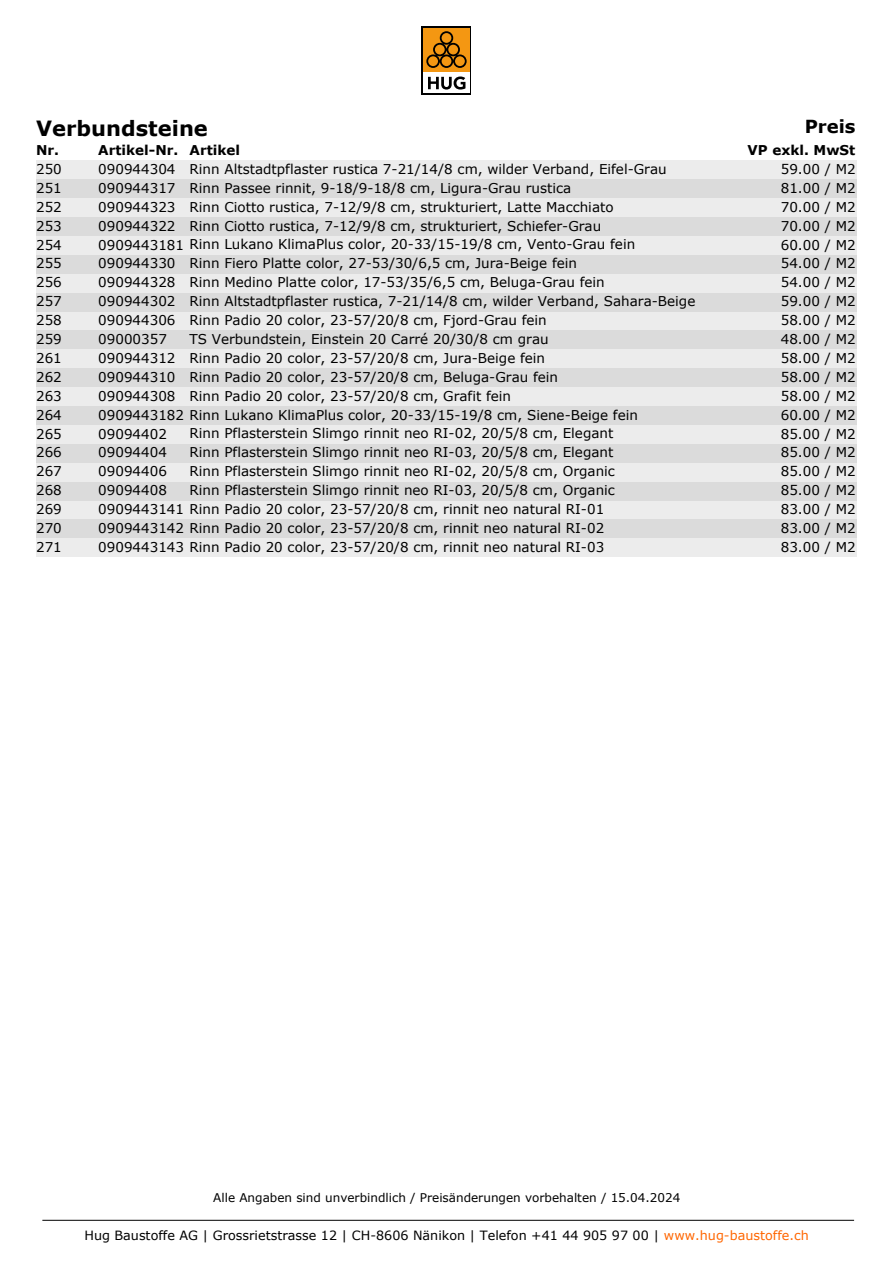
<style>
.page{position:relative;width:893px;height:1263px;background:#fff}
.page>*{position:absolute;margin:0;border:0;box-sizing:border-box;transform-origin:0 0}
.t1{font:700 21px "Verdana";color:#000}
.t2{font:700 18px "Verdana";color:#000}
.t3{font:13.5px "Verdana";color:#000}
.t4{font:700 13.5px "Verdana";color:#000}
.t5{font:12.75px "Verdana";color:#000}
.t6{font:12px "Verdana";color:#000}
.s1{color:#f60}
</style>
<div class="page">
<div style="left:422px;top:26px;width:49px;height:68px;background:linear-gradient(to right,#fff,#fff)"></div>
<div style="left:423px;top:28px;width:47px;height:43px;background:#f49712"></div>
<svg style="left:426px;top:31px;width:41px;height:37px"></svg>
<div style="left:423px;top:73px;width:47px;height:20px;background:#fff"></div>
<svg style="left:428px;top:77px;width:37px;height:13px"></svg>
<div style="left:36px;top:160px;width:821px;height:19px;background:#ececec"></div>
<div style="left:36px;top:179px;width:821px;height:19px;background:#dbdbdb"></div>
<div style="left:36px;top:198px;width:821px;height:19px;background:#ececec"></div>
<div style="left:36px;top:217px;width:821px;height:19px;background:#dbdbdb"></div>
<div style="left:36px;top:236px;width:821px;height:19px;background:#ececec"></div>
<div style="left:36px;top:255px;width:821px;height:19px;background:#dbdbdb"></div>
<div style="left:36px;top:274px;width:821px;height:19px;background:#ececec"></div>
<div style="left:36px;top:293px;width:821px;height:19px;background:#dbdbdb"></div>
<div style="left:36px;top:312px;width:821px;height:18px;background:#ececec"></div>
<div style="left:36px;top:330px;width:821px;height:19px;background:#dbdbdb"></div>
<div style="left:36px;top:349px;width:821px;height:19px;background:#ececec"></div>
<div style="left:36px;top:368px;width:821px;height:19px;background:#dbdbdb"></div>
<div style="left:36px;top:387px;width:821px;height:19px;background:#ececec"></div>
<div style="left:36px;top:406px;width:821px;height:19px;background:#dbdbdb"></div>
<div style="left:36px;top:425px;width:821px;height:19px;background:#ececec"></div>
<div style="left:36px;top:444px;width:821px;height:19px;background:#dbdbdb"></div>
<div style="left:36px;top:463px;width:821px;height:19px;background:#ececec"></div>
<div style="left:36px;top:482px;width:821px;height:19px;background:#dbdbdb"></div>
<div style="left:36px;top:501px;width:821px;height:18px;background:#ececec"></div>
<div style="left:36px;top:519px;width:821px;height:19px;background:#dbdbdb"></div>
<div style="left:36px;top:538px;width:821px;height:19px;background:#ececec"></div>
<hr style="left:42px;top:1220px;width:812px;height:1px;background:#000">
<h1 class="t1" style="left:36px;top:114px;width:173px">Verbundsteine</h1>
<h2 class="t2" style="left:805px;top:114px;width:52px">Preis</h2>
<p class="t4" style="left:36px;top:141px;width:25px">Nr.</p>
<p class="t4" style="left:98px;top:141px;width:143px">Artikel-Nr. Artikel</p>
<p class="t4" style="left:748px;top:141px;width:109px">VP exkl. MwSt</p>
<p class="t3" style="left:36px;top:160px;width:27px">250</p>
<p class="t3" style="left:98px;top:160px;width:570px">090944304 Rinn Altstadtpflaster rustica 7-21/14/8 cm, wilder Verband, Eifel-Grau</p>
<p class="t3" style="left:781px;top:160px;width:76px">59.00 / M2</p>
<p class="t3" style="left:36px;top:179px;width:27px">251</p>
<p class="t3" style="left:98px;top:179px;width:474px">090944317 Rinn Passee rinnit, 9-18/9-18/8 cm, Ligura-Grau rustica</p>
<p class="t3" style="left:781px;top:179px;width:76px">81.00 / M2</p>
<p class="t3" style="left:36px;top:197px;width:27px">252</p>
<p class="t3" style="left:98px;top:197px;width:517px">090944323 Rinn Ciotto rustica, 7-12/9/8 cm, strukturiert, Latte Macchiato</p>
<p class="t3" style="left:781px;top:197px;width:76px">70.00 / M2</p>
<p class="t3" style="left:36px;top:216px;width:27px">253</p>
<p class="t3" style="left:98px;top:216px;width:504px">090944322 Rinn Ciotto rustica, 7-12/9/8 cm, strukturiert, Schiefer-Grau</p>
<p class="t3" style="left:781px;top:216px;width:76px">70.00 / M2</p>
<p class="t3" style="left:36px;top:235px;width:27px">254</p>
<p class="t3" style="left:98px;top:235px;width:538px">0909443181 Rinn Lukano KlimaPlus color, 20-33/15-19/8 cm, Vento-Grau fein</p>
<p class="t3" style="left:781px;top:235px;width:76px">60.00 / M2</p>
<p class="t3" style="left:36px;top:254px;width:27px">255</p>
<p class="t3" style="left:98px;top:254px;width:480px">090944330 Rinn Fiero Platte color, 27-53/30/6,5 cm, Jura-Beige fein</p>
<p class="t3" style="left:781px;top:254px;width:76px">54.00 / M2</p>
<p class="t3" style="left:36px;top:273px;width:27px">256</p>
<p class="t3" style="left:98px;top:273px;width:508px">090944328 Rinn Medino Platte color, 17-53/35/6,5 cm, Beluga-Grau fein</p>
<p class="t3" style="left:781px;top:273px;width:76px">54.00 / M2</p>
<p class="t3" style="left:36px;top:292px;width:27px">257</p>
<p class="t3" style="left:98px;top:292px;width:599px">090944302 Rinn Altstadtpflaster rustica, 7-21/14/8 cm, wilder Verband, Sahara-Beige</p>
<p class="t3" style="left:781px;top:292px;width:76px">59.00 / M2</p>
<p class="t3" style="left:36px;top:311px;width:27px">258</p>
<p class="t3" style="left:98px;top:311px;width:450px">090944306 Rinn Padio 20 color, 23-57/20/8 cm, Fjord-Grau fein</p>
<p class="t3" style="left:781px;top:311px;width:76px">58.00 / M2</p>
<p class="t3" style="left:36px;top:330px;width:27px">259</p>
<p class="t3" style="left:98px;top:330px;width:70px">09000357</p>
<p class="t3" style="left:190px;top:330px;width:361px">TS Verbundstein, Einstein 20 Carré 20/30/8 cm grau</p>
<p class="t3" style="left:781px;top:330px;width:76px">48.00 / M2</p>
<p class="t3" style="left:36px;top:349px;width:27px">261</p>
<p class="t3" style="left:98px;top:349px;width:448px">090944312 Rinn Padio 20 color, 23-57/20/8 cm, Jura-Beige fein</p>
<p class="t3" style="left:781px;top:349px;width:76px">58.00 / M2</p>
<p class="t3" style="left:36px;top:368px;width:27px">262</p>
<p class="t3" style="left:98px;top:368px;width:461px">090944310 Rinn Padio 20 color, 23-57/20/8 cm, Beluga-Grau fein</p>
<p class="t3" style="left:781px;top:368px;width:76px">58.00 / M2</p>
<p class="t3" style="left:36px;top:386px;width:27px">263</p>
<p class="t3" style="left:98px;top:386px;width:414px">090944308 Rinn Padio 20 color, 23-57/20/8 cm, Grafit fein</p>
<p class="t3" style="left:781px;top:386px;width:76px">58.00 / M2</p>
<p class="t3" style="left:36px;top:405px;width:27px">264</p>
<p class="t3" style="left:98px;top:405px;width:541px">0909443182 Rinn Lukano KlimaPlus color, 20-33/15-19/8 cm, Siene-Beige fein</p>
<p class="t3" style="left:781px;top:405px;width:76px">60.00 / M2</p>
<p class="t3" style="left:36px;top:424px;width:27px">265</p>
<p class="t3" style="left:98px;top:424px;width:70px">09094402</p>
<p class="t3" style="left:190px;top:424px;width:425px">Rinn Pflasterstein Slimgo rinnit neo RI-02, 20/5/8 cm, Elegant</p>
<p class="t3" style="left:781px;top:424px;width:76px">85.00 / M2</p>
<p class="t3" style="left:36px;top:443px;width:27px">266</p>
<p class="t3" style="left:98px;top:443px;width:70px">09094404</p>
<p class="t3" style="left:190px;top:443px;width:425px">Rinn Pflasterstein Slimgo rinnit neo RI-03, 20/5/8 cm, Elegant</p>
<p class="t3" style="left:781px;top:443px;width:76px">85.00 / M2</p>
<p class="t3" style="left:36px;top:462px;width:27px">267</p>
<p class="t3" style="left:98px;top:462px;width:70px">09094406</p>
<p class="t3" style="left:190px;top:462px;width:427px">Rinn Pflasterstein Slimgo rinnit neo RI-02, 20/5/8 cm, Organic</p>
<p class="t3" style="left:781px;top:462px;width:76px">85.00 / M2</p>
<p class="t3" style="left:36px;top:481px;width:27px">268</p>
<p class="t3" style="left:98px;top:481px;width:70px">09094408</p>
<p class="t3" style="left:190px;top:481px;width:427px">Rinn Pflasterstein Slimgo rinnit neo RI-03, 20/5/8 cm, Organic</p>
<p class="t3" style="left:781px;top:481px;width:76px">85.00 / M2</p>
<p class="t3" style="left:36px;top:500px;width:27px">269</p>
<p class="t3" style="left:98px;top:500px;width:507px">0909443141 Rinn Padio 20 color, 23-57/20/8 cm, rinnit neo natural RI-01</p>
<p class="t3" style="left:781px;top:500px;width:76px">83.00 / M2</p>
<p class="t3" style="left:36px;top:519px;width:27px">270</p>
<p class="t3" style="left:98px;top:519px;width:507px">0909443142 Rinn Padio 20 color, 23-57/20/8 cm, rinnit neo natural RI-02</p>
<p class="t3" style="left:781px;top:519px;width:76px">83.00 / M2</p>
<p class="t3" style="left:36px;top:538px;width:27px">271</p>
<p class="t3" style="left:98px;top:538px;width:507px">0909443143 Rinn Padio 20 color, 23-57/20/8 cm, rinnit neo natural RI-03</p>
<p class="t3" style="left:781px;top:538px;width:76px">83.00 / M2</p>
<p class="t6" style="left:213px;top:1189px;width:469px">Alle Angaben sind unverbindlich / Preisänderungen vorbehalten / 15.04.2024</p>
<p class="t5" style="left:84px;top:1227px;width:726px">Hug Baustoffe AG | Grossrietstrasse 12 | CH-8606 Nänikon | Telefon +41 44 905 97 00 | <span class="s1">www.hug-baustoffe.ch</span></p>
</div>
